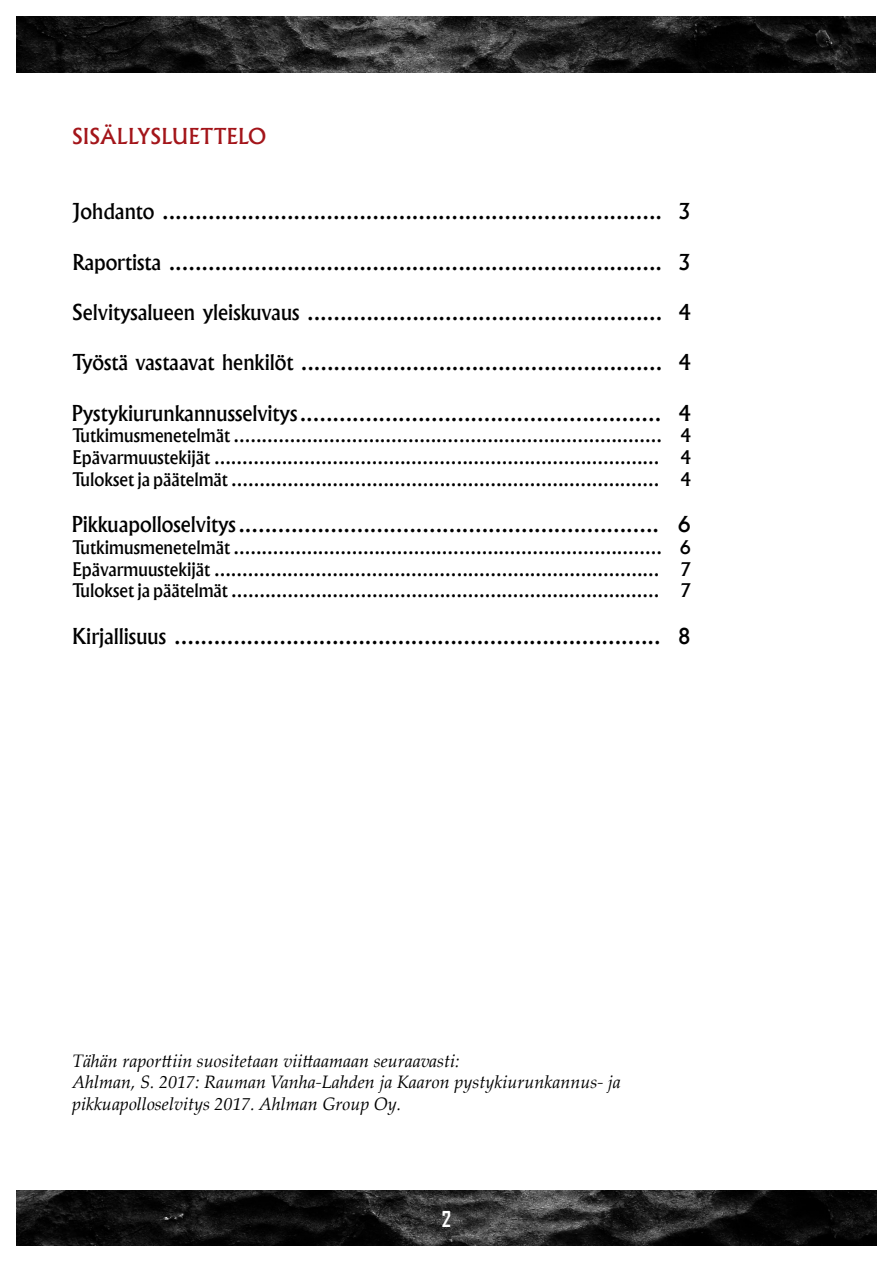
<style>
.page{position:relative;width:893px;height:1263px;background:#fff}
.page>*{position:absolute;margin:0;border:0;box-sizing:border-box;transform-origin:0 0}
.t1{font:500 21px "Albertus";color:#000}
.Perusotsikko{font:500 21px "Albertus";color:#a3151a}
.t2{font:700 21px "Agency FB";color:#fff}
.t3{font:500 18px "Albertus";color:#000}
.Perusteksti{font:italic 18px "Palatino Linotype";color:#000}
</style>
<div class="page">
<img style="left:17px;top:1191px;width:859px;height:55px">
<img style="left:17px;top:17px;width:859px;height:55px">
<p class="Perusotsikko" style="left:72px;top:123px;width:196px">SISÄLLYSLUETTELO</p>
<p class="t1" style="left:72px;top:198px;width:620px">Johdanto ............................................................................ 3</p>
<p class="t1" style="left:72px;top:249px;width:620px">Raportista ........................................................................... 3</p>
<p class="t1" style="left:72px;top:299px;width:620px">Selvitysalueen yleiskuvaus ...................................................... 4</p>
<p class="t1" style="left:72px;top:350px;width:620px">Työstä vastaavat henkilöt ....................................................... 4</p>
<p class="t1" style="left:72px;top:400px;width:620px">Pystykiurunkannusselvitys ....................................................... 4</p>
<p class="t3" style="left:72px;top:425px;width:620px">Tutkimusmenetelmät ............................................................................ 4</p>
<p class="t3" style="left:72px;top:446px;width:620px">Epävarmuustekijät ............................................................................... 4</p>
<p class="t3" style="left:72px;top:468px;width:620px">Tulokset ja päätelmät ............................................................................ 4</p>
<p class="t1" style="left:72px;top:512px;width:620px">Pikkuapolloselvitys ................................................................ 6</p>
<p class="t3" style="left:72px;top:536px;width:620px">Tutkimusmenetelmät ............................................................................ 6</p>
<p class="t3" style="left:72px;top:558px;width:620px">Epävarmuustekijät ............................................................................... 7</p>
<p class="t3" style="left:72px;top:579px;width:620px">Tulokset ja päätelmät ............................................................................ 7</p>
<p class="t1" style="left:72px;top:623px;width:620px">Kirjallisuus .......................................................................... 8</p>
<p class="Perusteksti" style="left:72px;top:1048px;width:389px">Tähän raporttiin suositetaan viittaamaan seuraavasti:</p>
<p class="Perusteksti" style="left:72px;top:1069px;width:550px">Ahlman, S. 2017: Rauman Vanha-Lahden ja Kaaron pystykiurunkannus- ja</p>
<p class="Perusteksti" style="left:72px;top:1091px;width:331px">pikkuapolloselvitys 2017. Ahlman Group Oy.</p>
<p class="t2" style="left:442px;top:1206px;width:11px">2</p>
</div>
